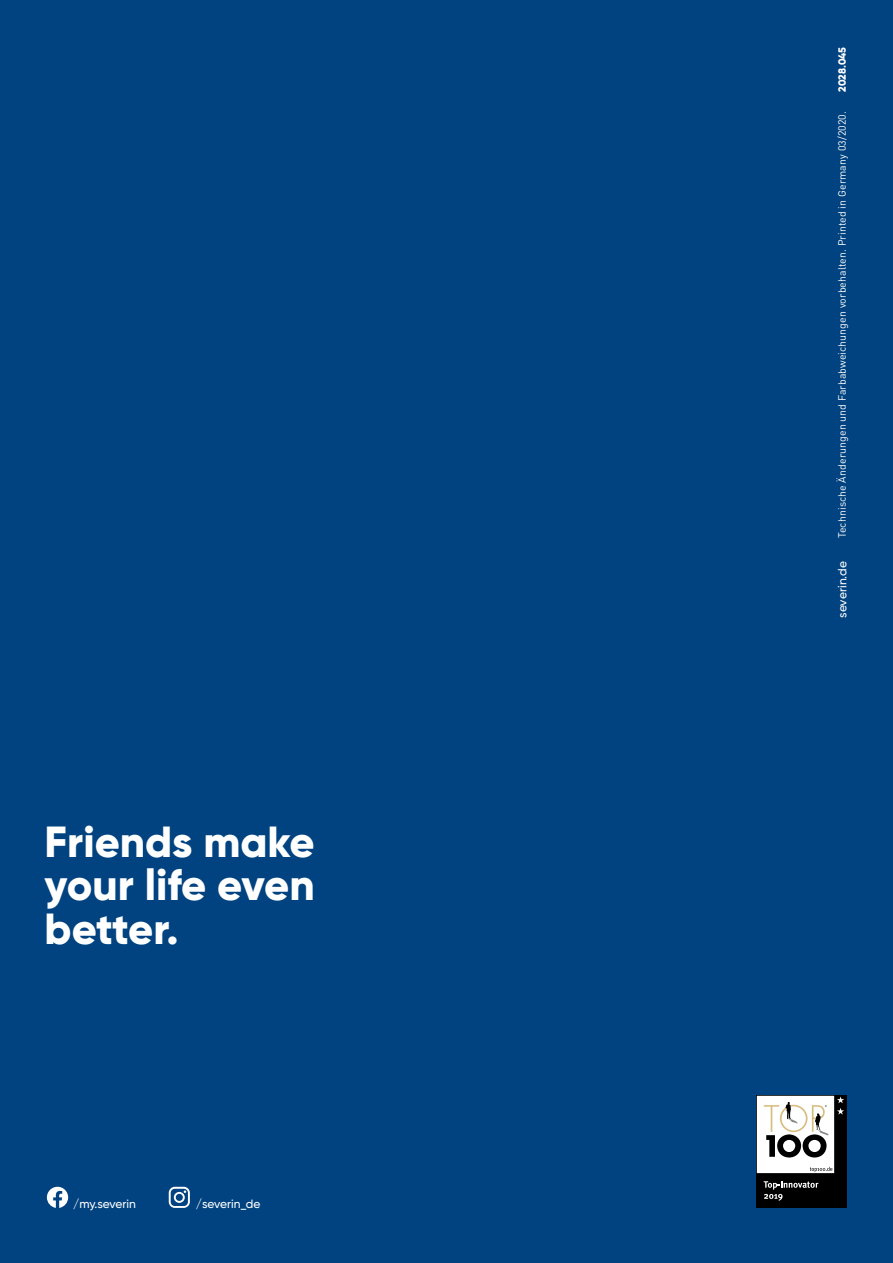
<style>
.page{position:relative;width:893px;height:1263px;background:#004380}
.page>*{position:absolute;margin:0;border:0;box-sizing:border-box;transform-origin:0 0}
.t1{font:800 43.5px/43.5px "Gilroy";color:#fff;text-align:justify}
.t2{font:500 12px "Gilroy";color:#fff}
.t3{font:10.5px "DIN Pro";letter-spacing:.01em;color:#fff}
.t4{font:800 10.5px "Gilroy";letter-spacing:.005em;color:#fff}
</style>
<div class="page">
<div style="left:756px;top:1174px;width:79px;height:34px;background:#000"></div>
<svg style="left:764px;top:1181px;width:54px;height:20px"></svg>
<div style="left:835px;top:1095px;width:11px;height:113px;background:#000"></div>
<svg style="left:756px;top:1095px;width:88px;height:79px;background:#b8b7b5"></svg>
<svg style="left:169px;top:1187px;width:21px;height:21px"></svg>
<svg style="left:47px;top:1187px;width:21px;height:21px"></svg>
<h1 class="t1" style="left:45px;top:820px;width:272px">Friends make your life even better.</h1>
<p class="t2" style="left:73px;top:1196px;width:64px">/my.severin</p>
<p class="t2" style="left:196px;top:1196px;width:66px">/severin_de</p>
<p class="t4" style="left:835px;top:92px;width:47px;rotate:-90deg">2028.045</p>
<p class="t3" style="left:834px;top:538px;width:428px;rotate:-90deg">Technische Änderungen und Farbabweichungen vorbehalten. Printed in Germany 03/2020.</p>
<p class="t2" style="left:835px;top:618px;width:58px;rotate:-90deg">severin.de</p>
</div>
